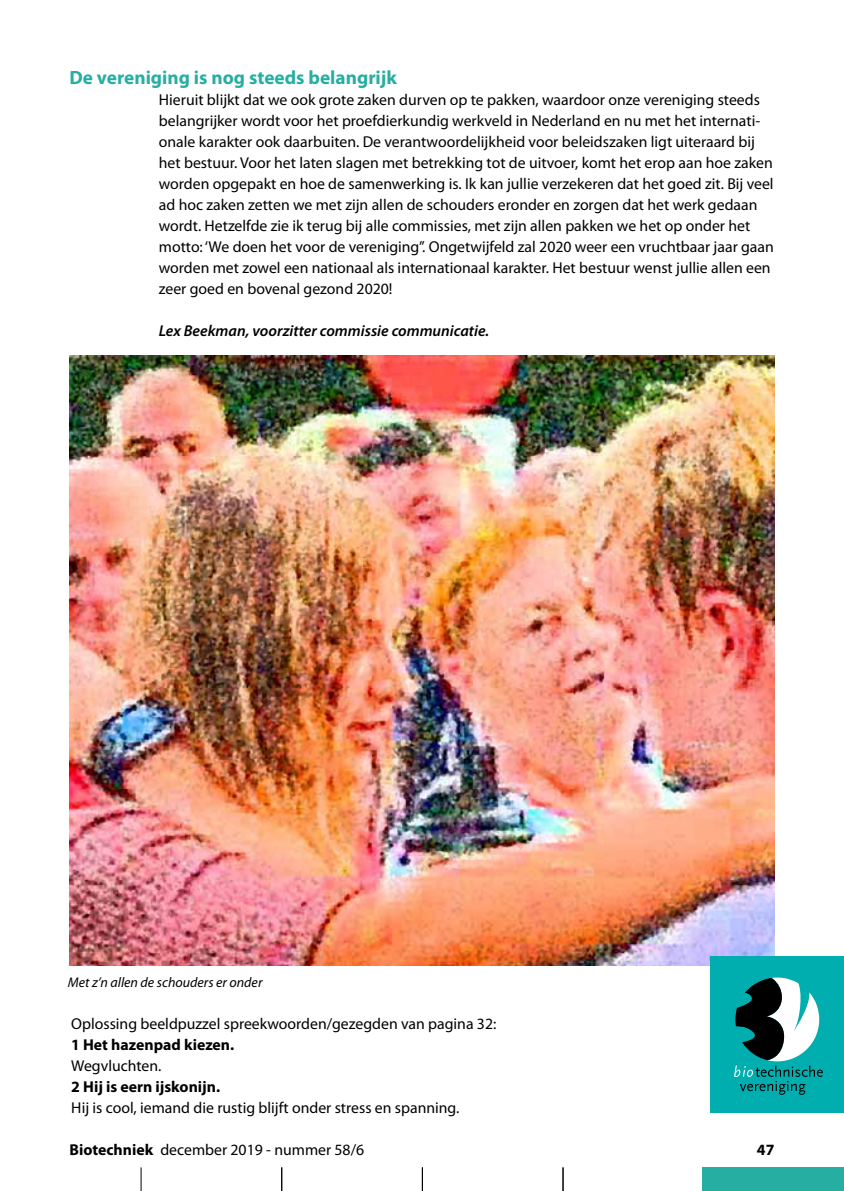
<style>
.page{position:relative;width:844px;height:1191px;background:#fff}
.page>*{position:absolute;margin:0;border:0;box-sizing:border-box;transform-origin:0 0}
.t1{font:700 19.25px "Myriad Pro";color:#27aea3}
.t2{font:15.75px/21px "Myriad Pro";color:#000}
.t3{font:italic 600 15.75px "Myriad Pro";color:#000}
.t4{font:700 15.75px "Myriad Pro";color:#000}
.t5{font:italic 14px "Myriad Pro";color:#000}
.s1{font-weight:700}
</style>
<div class="page">
<svg style="left:141px;top:1167px;width:1px;height:24px"></svg>
<svg style="left:281px;top:1167px;width:1px;height:24px"></svg>
<svg style="left:422px;top:1167px;width:1px;height:24px"></svg>
<svg style="left:562px;top:1167px;width:1px;height:24px"></svg>
<img style="left:69px;top:356px;width:705px;height:609px">
<div style="left:702px;top:1167px;width:141px;height:24px;background:#27aea3"></div>
<div style="left:710px;top:956px;width:133px;height:156px;background:#00aeaf"></div>
<svg style="left:734px;top:977px;width:88px;height:117px"></svg>
<p class="t1" style="left:69px;top:65px;width:329px">De vereniging is nog steeds belangrijk</p>
<p class="t2" style="left:159px;top:89px;width:616px">Hieruit blijkt dat we ook grote zaken durven op te pakken, waardoor onze vereniging steeds belangrijker wordt voor het proefdierkundig werkveld in Nederland en nu met het internati&shy;onale karakter ook daarbuiten. De verantwoordelijkheid voor beleidszaken ligt uiteraard bij het bestuur. Voor het laten slagen met betrekking tot de uitvoer, komt het erop aan hoe zaken worden opgepakt en hoe de samenwerking is. Ik kan jullie verzekeren dat het goed zit. Bij veel ad hoc zaken zetten we met zijn allen de schouders eronder en zorgen dat het werk gedaan wordt. Hetzelfde zie ik terug bij alle commissies, met zijn allen pakken we het op onder het motto: ‘We doen het voor de vereniging”. Ongetwijfeld zal 2020 weer een vruchtbaar jaar gaan worden met zowel een nationaal als internationaal karakter. Het bestuur wenst jullie allen een zeer goed en bovenal gezond 2020!</p>
<p class="t3" style="left:159px;top:321px;width:332px">Lex Beekman, voorzitter commissie communicatie.</p>
<p class="t5" style="left:68px;top:974px;width:196px">Met z’n allen de schouders er onder</p>
<p class="t2" style="left:71px;top:1013px;width:426px">Oplossing beeldpuzzel spreekwoorden/gezegden van pagina 32:</p>
<p class="t4" style="left:71px;top:1034px;width:164px">1 Het hazenpad kiezen.</p>
<p class="t2" style="left:71px;top:1055px;width:92px">Wegvluchten.</p>
<p class="t4" style="left:71px;top:1076px;width:150px">2 Hij is eern ijskonijn.</p>
<p class="t2" style="left:71px;top:1097px;width:389px">Hij is cool, iemand die rustig blijft onder stress en spanning.</p>
<p class="t2" style="left:69px;top:1138px;width:296px"><span class="s1">Biotechniek</span> december 2019 - nummer 58/6</p>
<p class="t4" style="left:756px;top:1139px;width:19px">47</p>
</div>
